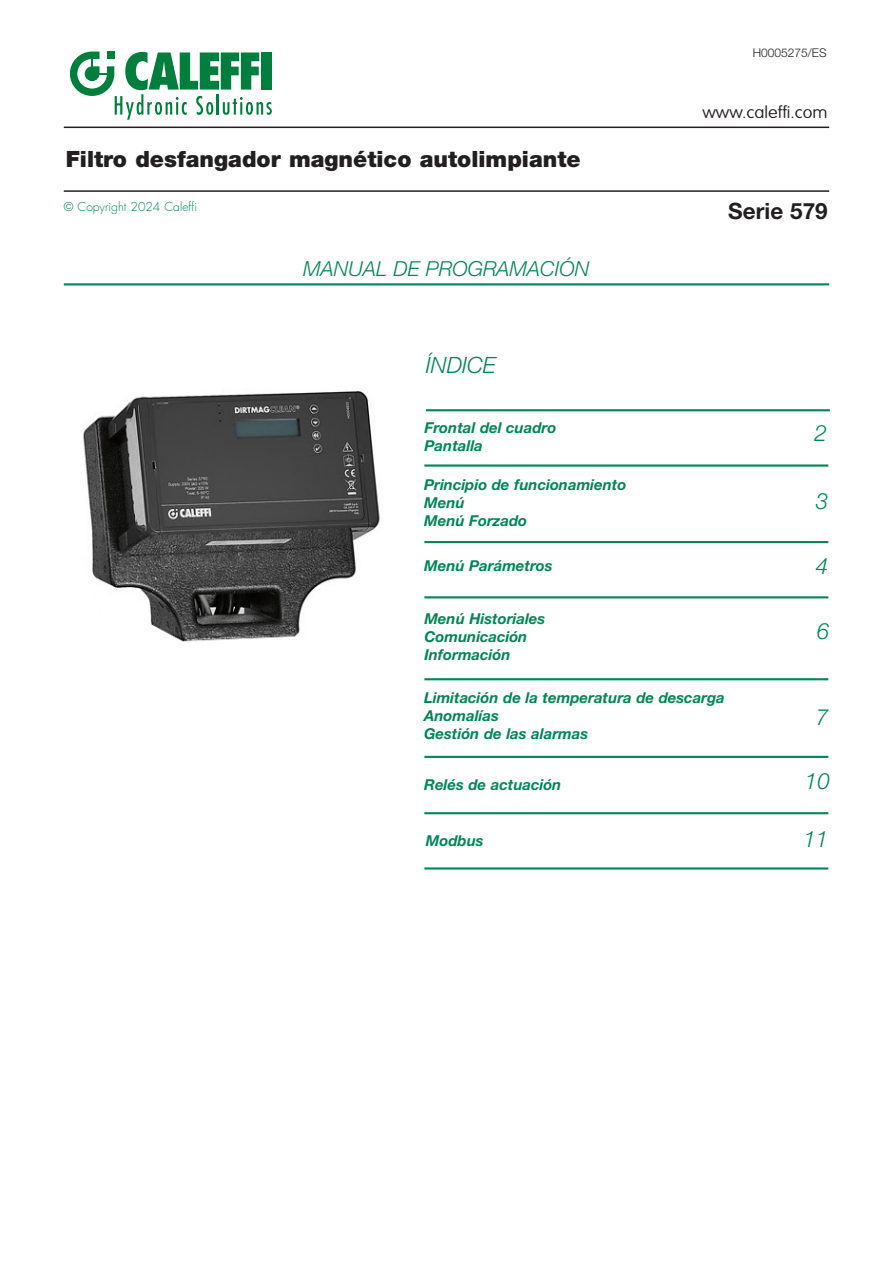
<style>
.page{position:relative;width:893px;height:1263px;background:#fff}
.page>*{position:absolute;margin:0;border:0;box-sizing:border-box;transform-origin:0 0}
.Normale{font:900 22.5px "Helvetica Neue LT Std";color:#231f20}
.Normale-2{font:italic 300 22.5px "Helvetica Neue LT Std";color:#008657}
.Normale-3{font:700 22.5px "Helvetica Neue LT Std";color:#231f20}
.Normale-4{font:italic 300 20.7px "Helvetica Neue LT Std";color:#008657}
.Normale-5{font:100 16.5px "VAG Rounded Std";color:#231f20;scale:1.1 1}
.Normale-6{font:italic 700 15px "Helvetica Neue LT Std";color:#008657}
.Normale-7{font:300 12px "Futura Std";color:#008657}
.Normale-8{font:300 12px "Helvetica Neue LT Std";color:#231f20}
</style>
<div class="page">
<hr style="left:64px;top:127px;width:765px;height:1px;background:#231f20">
<hr style="left:64px;top:190px;width:765px;height:2px;background:#231f20">
<hr style="left:426px;top:409px;width:404px;height:2px;background:#008657">
<hr style="left:424px;top:464px;width:404px;height:3px;background:#008657">
<hr style="left:424px;top:541px;width:404px;height:2px;background:#008657">
<hr style="left:424px;top:596px;width:404px;height:2px;background:#008657">
<hr style="left:424px;top:678px;width:404px;height:2px;background:#008657">
<hr style="left:424px;top:756px;width:404px;height:2px;background:#008657">
<hr style="left:424px;top:812px;width:404px;height:2px;background:#008657">
<hr style="left:424px;top:867px;width:404px;height:2px;background:#008657">
<hr style="left:64px;top:283px;width:765px;height:2px;background:#008657">
<svg style="left:70px;top:52px;width:202px;height:68px"></svg>
<img style="left:83px;top:391px;width:297px;height:251px">
<p class="Normale-8" style="left:753px;top:45px;width:75px">H0005275/ES</p>
<p class="Normale" style="left:66px;top:145px;width:516px">Filtro desfangador magnético autolimpiante</p>
<p class="Normale-7" style="left:64px;top:199px;width:135px">© Copyright 2024 Caleffi</p>
<p class="Normale-4" style="left:303px;top:257px;width:288px">MANUAL DE PROGRAMACIÓN</p>
<p class="Normale-2" style="left:426px;top:352px;width:71px">ÍNDICE</p>
<p class="Normale-6" style="left:425px;top:418px;width:133px">Frontal del cuadro</p>
<p class="Normale-6" style="left:425px;top:436px;width:60px">Pantalla</p>
<p class="Normale-6" style="left:424px;top:475px;width:204px">Principio de funcionamiento</p>
<p class="Normale-6" style="left:424px;top:493px;width:42px">Menú</p>
<p class="Normale-6" style="left:424px;top:511px;width:104px">Menú Forzado</p>
<p class="Normale-6" style="left:424px;top:556px;width:130px">Menú Parámetros</p>
<p class="Normale-5" style="left:702px;top:103px;width:115px">www.caleffi.com</p>
<p class="Normale-3" style="left:728px;top:197px;width:101px">Serie 579</p>
<p class="Normale-2" style="left:815px;top:420px;width:14px">2</p>
<p class="Normale-2" style="left:816px;top:487px;width:14px">3</p>
<p class="Normale-2" style="left:816px;top:553px;width:14px">4</p>
<p class="Normale-6" style="left:424px;top:609px;width:122px">Menú Historiales</p>
<p class="Normale-6" style="left:424px;top:627px;width:105px">Comunicación</p>
<p class="Normale-6" style="left:424px;top:645px;width:88px">Información</p>
<p class="Normale-6" style="left:424px;top:689px;width:302px">Limitación de la temperatura de descarga</p>
<p class="Normale-6" style="left:424px;top:707px;width:76px">Anomalías</p>
<p class="Normale-6" style="left:424px;top:725px;width:166px">Gestión de las alarmas</p>
<p class="Normale-6" style="left:424px;top:775px;width:139px">Relés de actuación</p>
<p class="Normale-6" style="left:426px;top:832px;width:59px">Modbus</p>
<p class="Normale-2" style="left:817px;top:618px;width:14px">6</p>
<p class="Normale-2" style="left:816px;top:703px;width:14px">7</p>
<p class="Normale-2" style="left:805px;top:768px;width:27px">10</p>
<p class="Normale-2" style="left:803px;top:825px;width:27px">11</p>
</div>
